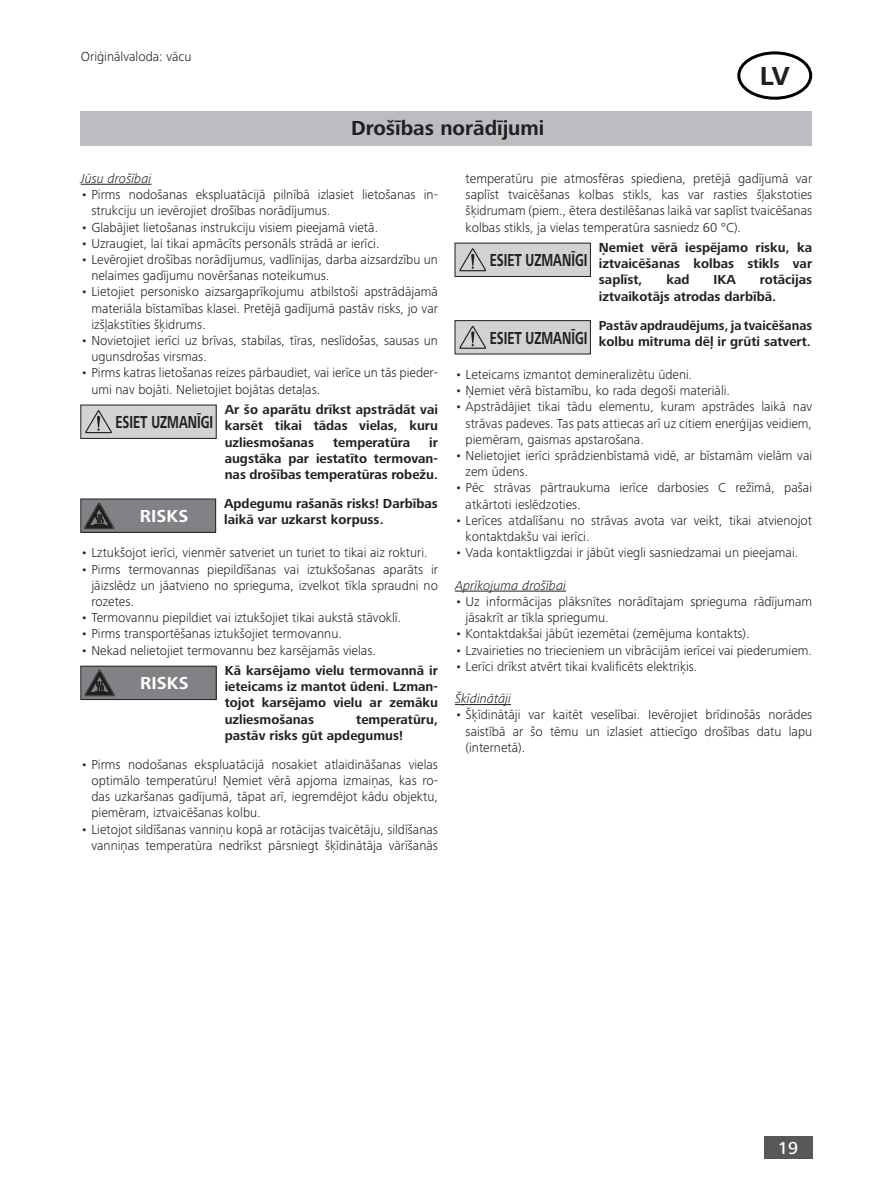
<style>
.page{position:relative;width:893px;height:1187px;background:#fff}
.page>*{position:absolute;margin:0;border:0;box-sizing:border-box;transform-origin:0 0}
.t1{font:700 27px "Frutiger Next IKA";color:#231f20}
.t2{font:700 21px "Frutiger Next IKA";color:#231f20}
.t3{font:700 18px "Frutiger Next IKA";color:#231f20;scale:.7 1}
.t4{font:700 18px "Frutiger Next IKA";color:#fff}
.t5{font:500 18px "Frutiger Next IKA";color:#fff}
.t6{font:300 13.5px/16.2px "Frutiger Next IKA";color:#231f20}
.t7{font:700 13.5px/16.2px "Frutiger Next IKA";color:#231f20;text-align:justify}
.t8{font:700 13.5px/16.2px "Frutiger Next IKA";color:#231f20;scale:.96 1}
.t9{font:italic 300 13.5px "Frutiger Next IKA";color:#231f20}
</style>
<div class="page">
<div style="left:764px;top:1135px;width:48px;height:23px;background:#57585a"></div>
<hr style="left:81px;top:184px;width:70px;height:1px;background:#231f20">
<div style="left:81px;top:405px;width:135px;height:33px;background:#d1d2d4"></div>
<svg style="left:85px;top:410px;width:27px;height:24px"></svg>
<div style="left:81px;top:499px;width:135px;height:33px;background:#808285"></div>
<div style="left:80px;top:498px;width:136px;height:34px;border:1px solid #231f20"></div>
<svg style="left:85px;top:502px;width:29px;height:27px"></svg>
<div style="left:81px;top:666px;width:135px;height:33px;background:#808285"></div>
<div style="left:80px;top:665px;width:137px;height:34px;border:1px solid #231f20"></div>
<svg style="left:85px;top:669px;width:30px;height:27px"></svg>
<hr style="left:455px;top:590px;width:111px;height:1px;background:#231f20">
<hr style="left:455px;top:704px;width:56px;height:1px;background:#231f20">
<div style="left:455px;top:243px;width:135px;height:33px;background:#d1d2d4"></div>
<div style="left:455px;top:243px;width:136px;height:34px;border:1px solid #231f20"></div>
<svg style="left:459px;top:248px;width:27px;height:24px"></svg>
<div style="left:455px;top:320px;width:135px;height:34px;background:#d1d2d4"></div>
<div style="left:455px;top:320px;width:136px;height:34px;border:1px solid #231f20"></div>
<svg style="left:459px;top:325px;width:27px;height:24px"></svg>
<div style="left:81px;top:112px;width:731px;height:34px;background:#bcbdc0"></div>
<div style="left:737px;top:51px;width:75px;height:49px;border:3px solid #000;border-radius:50%"></div>
<p class="t6" style="left:81px;top:49px;width:112px">Oriģinālvaloda: vācu</p>
<h2 class="t2" style="left:351px;top:116px;width:195px">Drošības norādījumi</h2>
<h1 class="t1" style="left:760px;top:61px;width:32px">LV</h1>
<p class="t9" style="left:81px;top:171px;width:72px">Jūsu drošībai</p>
<p class="t6" style="left:91px;top:186px;width:348px;text-indent:-11px">• Pirms nodošanas ekspluatācijā pilnībā izlasiet lietošanas in&shy;strukciju un ievērojiet drošības norādījumus.</p>
<p class="t6" style="left:81px;top:219px;width:299px">• Glabājiet lietošanas instrukciju visiem pieejamā vietā.</p>
<p class="t6" style="left:81px;top:235px;width:300px">• Uzraugiet, lai tikai apmācīts personāls strādā ar ierīci.</p>
<p class="t6" style="left:91px;top:251px;width:348px;text-indent:-11px">• Levērojiet drošības norādījumus, vadlīnijas, darba aizsardzību un nelaimes gadījumu novēršanas noteikumus.</p>
<p class="t6" style="left:91px;top:284px;width:348px;text-align:justify;text-indent:-11px">• Lietojiet personisko aizsargaprīkojumu atbilstoši apstrādājamā materiāla bīstamības klasei. Pretējā gadījumā pastāv risks, jo var izšļakstīties šķidrums.</p>
<p class="t6" style="left:91px;top:332px;width:348px;text-indent:-11px">• Novietojiet ierīci uz brīvas, stabilas, tīras, neslīdošas, sausas un ugunsdrošas virsmas.</p>
<p class="t6" style="left:91px;top:365px;width:348px;text-indent:-11px">• Pirms katras lietošanas reizes pārbaudiet, vai ierīce un tās pieder&shy;umi nav bojāti. Nelietojiet bojātas detaļas.</p>
<h3 class="t3" style="left:116px;top:412px;width:141px">ESIET UZMANĪGI</h3>
<p class="t7" style="left:225px;top:402px;width:215px">Ar šo aparātu drīkst apstrādāt vai karsēt tikai tādas vielas, kuru uzliesmošanas</p>
<p class="t7" style="left:225px;top:434px;width:215px;text-indent:205px">ir augstāka par iestatīto termovan&shy;nas drošības temperatūras robežu.</p>
<p class="t7" style="left:333px;top:434px;width:78px">temperatūra</p>
<h3 class="t4" style="left:140px;top:506px;width:50px">RISKS</h3>
<p class="t7" style="left:224px;top:495px;width:215px">Apdegumu rašanās risks! Darbības laikā var uzkarst korpuss.</p>
<p class="t6" style="left:81px;top:544px;width:348px">• Lztukšojot ierīci, vienmēr satveriet un turiet to tikai aiz rokturi.</p>
<p class="t6" style="left:91px;top:561px;width:348px;text-align:justify;text-indent:-11px">• Pirms termovannas piepildīšanas vai iztukšošanas aparāts ir jāizslēdz un jāatvieno no sprieguma, izvelkot tīkla spraudni no rozetes.</p>
<p class="t6" style="left:81px;top:609px;width:322px">• Termovannu piepildiet vai iztukšojiet tikai aukstā stāvoklī.</p>
<p class="t6" style="left:81px;top:625px;width:263px">• Pirms transportēšanas iztukšojiet termovannu.</p>
<p class="t6" style="left:81px;top:642px;width:297px">• Nekad nelietojiet termovannu bez karsējamās vielas.</p>
<h3 class="t4" style="left:140px;top:673px;width:50px">RISKS</h3>
<p class="t7" style="left:225px;top:662px;width:215px">Kā karsējamo vielu termovannā ir ieteicams iz mantot ūdeni. Lzman&shy;tojot karsējamo vielu ar zemāku uzliesmošanas</p>
<p class="t7" style="left:225px;top:711px;width:215px;text-indent:132px">temperatūru, pastāv risks gūt apdegumus!</p>
<p class="t6" style="left:91px;top:756px;width:348px;text-align:justify;text-indent:-11px">• Pirms nodošanas ekspluatācijā nosakiet atlaidināšanas vielas optimālo temperatūru! Ņemiet vērā apjoma izmaiņas, kas ro&shy;das uzkaršanas gadījumā, tāpat arī, iegremdējot kādu objektu, piemēram, iztvaicēšanas kolbu.</p>
<p class="t6" style="left:81px;top:821px;width:359px;text-align:right">• Lietojot sildīšanas vanniņu kopā ar rotācijas tvaicētāju, sildīšanas vanniņas temperatūra nedrīkst pārsniegt šķīdinātāja vārīšanās</p>
<p class="t6" style="left:466px;top:170px;width:348px;text-align:justify">temperatūru pie atmosfēras spiediena, pretējā gadījumā var saplīst tvaicēšanas kolbas stikls, kas var rasties šļakstoties šķidrumam (piem., ētera destilēšanas laikā var saplīst tvaicēšanas kolbas stikls, ja vielas temperatūra sasniedz 60 °C).</p>
<h3 class="t3" style="left:490px;top:250px;width:141px">ESIET UZMANĪGI</h3>
<p class="t7" style="left:599px;top:240px;width:215px">Ņemiet vērā iespējamo risku, ka iztvaicēšanas kolbas stikls var saplīst,</p>
<p class="t7" style="left:667px;top:272px;width:25px">kad</p>
<p class="t7" style="left:714px;top:272px;width:24px">IKA</p>
<p class="t7" style="left:599px;top:272px;width:215px;text-indent:161px">rotācijas iztvaikotājs atrodas darbībā.</p>
<h3 class="t3" style="left:490px;top:327px;width:141px">ESIET UZMANĪGI</h3>
<p class="t8" style="left:599px;top:317px;width:224px">Pastāv apdraudējums, ja tvaicēšanas kolbu mitruma dēļ ir grūti satvert.</p>
<p class="t6" style="left:455px;top:366px;width:239px">• Leteicams izmantot demineralizētu ūdeni.</p>
<p class="t6" style="left:455px;top:382px;width:277px">• Ņemiet vērā bīstamību, ko rada degoši materiāli.</p>
<p class="t6" style="left:466px;top:399px;width:348px;text-align:justify;text-indent:-11px">• Apstrādājiet tikai tādu elementu, kuram apstrādes laikā nav strāvas padeves. Tas pats attiecas arī uz citiem enerģijas veidiem, piemēram, gaismas apstarošana.</p>
<p class="t6" style="left:466px;top:447px;width:348px;text-indent:-11px">• Nelietojiet ierīci sprādzienbīstamā vidē, ar bīstamām vielām vai zem ūdens.</p>
<p class="t6" style="left:466px;top:480px;width:348px;text-indent:-11px">• Pēc strāvas pārtraukuma ierīce darbosies C režīmā, pašai atkārtoti ieslēdzoties.</p>
<p class="t6" style="left:466px;top:512px;width:348px;text-indent:-11px">• Lerīces atdalīšanu no strāvas avota var veikt, tikai atvienojot kontaktdakšu vai ierīci.</p>
<p class="t6" style="left:455px;top:544px;width:345px">• Vada kontaktligzdai ir jābūt viegli sasniedzamai un pieejamai.</p>
<p class="t9" style="left:455px;top:577px;width:113px">Aprīkojuma drošībai</p>
<p class="t6" style="left:466px;top:593px;width:348px;text-indent:-11px">• Uz informācijas plāksnītes norādītajam sprieguma rādījumam jāsakrīt ar tīkla spriegumu.</p>
<p class="t6" style="left:455px;top:625px;width:296px">• Kontaktdakšai jābūt iezemētai (zemējuma kontakts).</p>
<p class="t6" style="left:455px;top:642px;width:359px">• Lzvairieties no triecieniem un vibrācijām ierīcei vai piederumiem.</p>
<p class="t6" style="left:455px;top:658px;width:244px">• Lerīci drīkst atvērt tikai kvalificēts elektriķis.</p>
<p class="t9" style="left:455px;top:691px;width:58px">Šķīdinātāji</p>
<p class="t6" style="left:466px;top:706px;width:348px;text-align:justify;text-indent:-11px">• Šķīdinātāji var kaitēt veselībai. Ievērojiet brīdinošās norādes saistībā ar šo tēmu un izlasiet attiecīgo drošības datu lapu (internetā).</p>
<h3 class="t5" style="left:778px;top:1137px;width:22px">19</h3>
</div>
